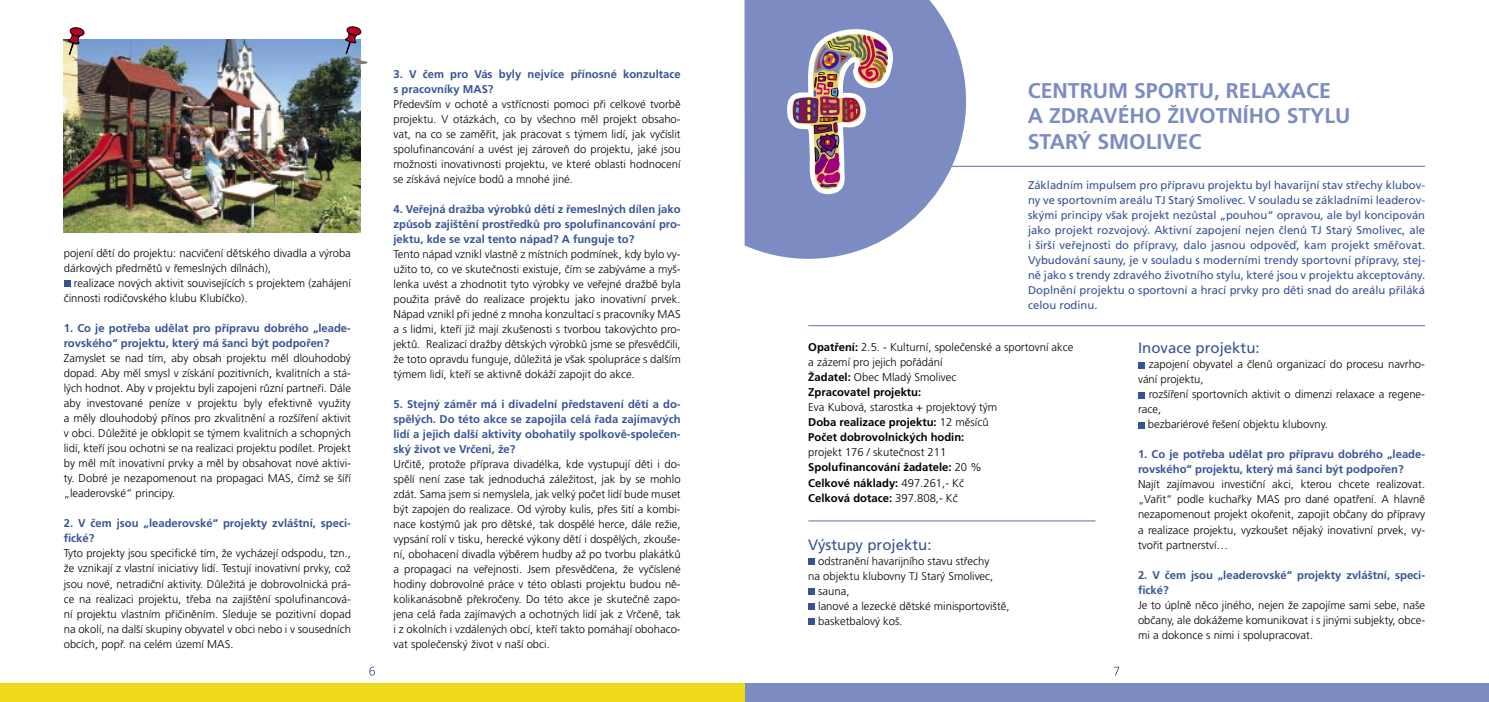
<style>
.page{position:relative;width:1489px;height:702px;background:#fff}
.page>*{position:absolute;margin:0;border:0;box-sizing:border-box;transform-origin:0 0}
.t1{font:700 21.25px/25.5px "Frutiger CE";color:#7c8bc1}
.t2{font:15px "Frutiger CE";color:#385395}
.t3{font:300 11.25px/15px "Frutiger CE";color:#000;text-align:justify}
.t4{font:700 11.25px/15px "Frutiger CE";color:#385395}
.t5{font:11.25px/15px "Frutiger CE";color:#385395;text-align:justify}
.t6{font:700 11.25px/15px "Frutiger CE";color:#000}
.s1{font-weight:700}
.s2{font-weight:300}
</style>
<div class="page">
<div style="left:64px;top:280px;width:7px;height:7px;background:#385395"></div>
<svg style="left:744px;top:0;width:222px;height:259px;fill:#7c8bc1"></svg>
<img style="left:791px;top:29px;width:102px;height:166px">
<hr style="left:950px;top:166px;width:474px;height:1px;background:#7c8bc1">
<hr style="left:808px;top:325px;width:616px;height:1px;background:#7c8bc1">
<div style="left:808px;top:557px;width:7px;height:7px;background:#385395"></div>
<div style="left:808px;top:587px;width:7px;height:7px;background:#385395"></div>
<div style="left:808px;top:602px;width:7px;height:7px;background:#385395"></div>
<div style="left:808px;top:617px;width:7px;height:7px;background:#385395"></div>
<div style="left:1137px;top:361px;width:7px;height:7px;background:#385395"></div>
<div style="left:1137px;top:391px;width:7px;height:7px;background:#385395"></div>
<div style="left:1137px;top:421px;width:7px;height:7px;background:#385395"></div>
<hr style="left:808px;top:520px;width:287px;height:1px;background:#7c8bc1">
<div style="left:744px;top:683px;width:744px;height:19px;background:#7c8bc1"></div>
<div style="left:0;top:683px;width:744px;height:19px;background:#efda1b"></div>
<img style="left:64px;top:40px;width:296px;height:192px">
<svg style="left:68px;top:27px;width:23px;height:38px"></svg>
<svg style="left:345px;top:27px;width:23px;height:37px"></svg>
<svg style="left:369px;top:666px;width:6px;height:9px"></svg>
<svg style="left:1113px;top:666px;width:6px;height:9px"></svg>
<p class="t3" style="left:64px;top:246px;width:288px">pojení dětí do projektu: nacvičení dětského divadla a výroba dárkových předmětů v řemeslných dílnách),</p>
<p class="t3" style="left:64px;top:276px;width:288px;text-indent:10px">realizace nových aktivit souvisejících s projektem (zahájení činnosti rodičovského klubu Klubíčko).</p>
<p class="t4" style="left:64px;top:321px;width:289px">1. Co je potřeba udělat pro přípravu dobrého „leade&shy;rovského“ projektu, který má šanci být podpořen?</p>
<p class="t3" style="left:64px;top:351px;width:289px">Zamyslet se nad tím, aby obsah projektu měl dlouhodobý dopad. Aby měl smysl v získání pozitivních, kvalitních a stá&shy;lých hodnot. Aby v projektu byli zapojeni různí partneři. Dále aby investované peníze v projektu byly efektivně využity a měly dlouhodobý přínos pro zkvalitnění a rozšíření aktivit v obci. Důležité je obklopit se týmem kvalitních a schopných lidí, kteří jsou ochotni se na realizaci projektu podílet. Projekt by měl mít inovativní prvky a měl by obsahovat nové aktivi&shy;ty. Dobré je nezapomenout na propagaci MAS, čímž se šíří „leaderovské“ principy.</p>
<p class="t4" style="left:64px;top:516px;width:289px">2. V čem jsou „leaderovské“ projekty zvláštní, speci&shy;fické?</p>
<p class="t3" style="left:64px;top:546px;width:289px">Tyto projekty jsou specifické tím, že vycházejí odspodu, tzn., že vznikají z vlastní iniciativy lidí. Testují inovativní prvky, což jsou nové, netradiční aktivity. Důležitá je dobrovolnická prá&shy;ce na realizaci projektu, třeba na zajištění spolufinancová&shy;ní projektu vlastním přičiněním. Sleduje se pozitivní dopad na okolí, na další skupiny obyvatel v obci nebo i v sousedních obcích, popř. na celém území MAS.</p>
<p class="t4" style="left:393px;top:66px;width:289px">3. V čem pro Vás byly nejvíce přínosné konzultace s pracovníky MAS?</p>
<p class="t3" style="left:393px;top:96px;width:289px">Především v ochotě a vstřícnosti pomoci při celkové tvorbě projektu. V otázkách, co by všechno měl projekt obsaho&shy;vat, na co se zaměřit, jak pracovat s týmem lidí, jak vyčíslit spolufinancování a uvést jej zároveň do projektu, jaké jsou možnosti inovativnosti projektu, ve které oblasti hodnocení se získává nejvíce bodů a mnohé jiné.</p>
<p class="t4" style="left:393px;top:201px;width:289px;text-align:justify">4. Veřejná dražba výrobků dětí z řemeslných dílen jako způsob zajištění prostředků pro spolufinancování pro&shy;jektu, kde se vzal tento nápad? A funguje to?</p>
<p class="t3" style="left:393px;top:246px;width:289px">Tento nápad vznikl vlastně z místních podmínek, kdy bylo vy&shy;užito to, co ve skutečnosti existuje, čím se zabýváme a myš&shy;lenka uvést a zhodnotit tyto výrobky ve veřejné dražbě byla použita právě do realizace projektu jako inovativní prvek.<br>Nápad vznikl při jedné z mnoha konzultací s pracovníky MAS a s lidmi, kteří již mají zkušenosti s tvorbou takovýchto pro&shy;jektů. Realizací dražby dětských výrobků jsme se přesvědčili, že toto opravdu funguje, důležitá je však spolupráce s dalším týmem lidí, kteří se aktivně dokáží zapojit do akce.</p>
<p class="t4" style="left:393px;top:396px;width:289px;text-align:justify">5. Stejný záměr má i divadelní představení dětí a do&shy;spělých. Do této akce se zapojila celá řada zajímavých lidí a jejich další aktivity obohatily spolkově-společen&shy;ský život ve Vrčeni, že?</p>
<p class="t3" style="left:393px;top:456px;width:289px">Určitě, protože příprava divadélka, kde vystupují děti i do&shy;spělí není zase tak jednoduchá záležitost, jak by se mohlo zdát. Sama jsem si nemyslela, jak velký počet lidí bude muset být zapojen do realizace. Od výroby kulis, přes šití a kombi&shy;nace kostýmů jak pro dětské, tak dospělé herce, dále režie, vypsání rolí v tisku, herecké výkony dětí i dospělých, zkouše&shy;ní, obohacení divadla výběrem hudby až po tvorbu plakátků a propagaci na veřejnosti. Jsem přesvědčena, že vyčíslené hodiny dobrovolné práce v této oblasti projektu budou ně&shy;kolikanásobně překročeny. Do této akce je skutečně zapo&shy;jena celá řada zajímavých a ochotných lidí jak z Vrčeně, tak i z okolních i vzdálených obcí, kteří takto pomáhají obohaco&shy;vat společenský život v naší obci.</p>
<h1 class="t1" style="left:1027px;top:78px;width:324px">CENTRUM SPORTU, RELAXACE<br>A ZDRAVÉHO ŽIVOTNÍHO STYLU<br>STARÝ SMOLIVEC</h1>
<p class="t5" style="left:1028px;top:177px;width:398px">Základním impulsem pro přípravu projektu byl havarijní stav střechy klubov&shy;ny ve sportovním areálu TJ Starý Smolivec. V souladu se základními leaderov&shy;skými principy však projekt nezůstal „pouhou“ opravou, ale byl koncipován jako projekt rozvojový. Aktivní zapojení nejen členů TJ Starý Smolivec, ale i širší veřejnosti do přípravy, dalo jasnou odpověď, kam projekt směřovat.<br>Vybudování sauny, je v souladu s moderními trendy sportovní přípravy, stej&shy;ně jako s trendy zdravého životního stylu, které jsou v projektu akceptovány.<br>Doplnění projektu o sportovní a hrací prvky pro děti snad do areálu přiláká celou rodinu.</p>
<p class="t3" style="left:808px;top:340px;width:267px;text-align:left"><span class="s1">Opatření:</span> 2.5. - Kulturní, společenské a sportovní akce a zázemí pro jejich pořádání<br><span class="s1">Žadatel:</span> Obec Mladý Smolivec<br><span class="s1">Zpracovatel projektu:</span></p>
<p class="t6" style="left:808px;top:400px;width:190px"><span class="s2">Eva Kubová, starostka + projektový tým<br></span>Doba realizace projektu: <span class="s2">12 měsíců<br></span>Počet dobrovolnických hodin:</p>
<p class="t6" style="left:808px;top:445px;width:175px"><span class="s2">projekt 176 / skutečnost 211<br></span>Spolufinancování žadatele: <span class="s2">20 %<br></span>Celkové náklady: <span class="s2">497.261,- Kč<br></span>Celková dotace: <span class="s2">397.808,- Kč</span></p>
<h2 class="t2" style="left:808px;top:535px;width:125px">Výstupy projektu:</h2>
<p class="t3" style="left:818px;top:553px;width:173px">odstranění havarijního stavu střechy</p>
<p class="t3" style="left:808px;top:568px;width:187px">na objektu klubovny TJ Starý Smolivec,</p>
<p class="t3" style="left:818px;top:583px;width:33px">sauna,</p>
<p class="t3" style="left:818px;top:598px;width:193px">lanové a lezecké dětské minisportoviště,</p>
<p class="t3" style="left:818px;top:613px;width:86px">basketbalový koš.</p>
<h2 class="t2" style="left:1137px;top:339px;width:123px">Inovace projektu:</h2>
<p class="t3" style="left:1137px;top:357px;width:288px;text-indent:11px">zapojení obyvatel a členů organizací do procesu navrho&shy;vání projektu,</p>
<p class="t3" style="left:1148px;top:387px;width:278px">rozšíření sportovních aktivit o dimenzi relaxace a regene-</p>
<p class="t3" style="left:1137px;top:402px;width:25px">race,</p>
<p class="t3" style="left:1147px;top:417px;width:181px">bezbariérové řešení objektu klubovny.</p>
<p class="t4" style="left:1137px;top:447px;width:289px">1. Co je potřeba udělat pro přípravu dobrého „leade&shy;rovského“ projektu, který má šanci být podpořen?</p>
<p class="t3" style="left:1137px;top:477px;width:289px">Najít zajímavou investiční akci, kterou chcete realizovat. „Vařit“ podle kuchařky MAS pro dané opatření. A hlavně nezapomenout projekt okořenit, zapojit občany do přípravy a realizace projektu, vyzkoušet nějaký inovativní prvek, vy&shy;tvořit partnerství…</p>
<p class="t4" style="left:1137px;top:567px;width:289px">2. V čem jsou „leaderovské“ projekty zvláštní, speci&shy;fické?</p>
<p class="t3" style="left:1137px;top:597px;width:289px">Je to úplně něco jiného, nejen že zapojíme sami sebe, naše občany, ale dokážeme komunikovat i s jinými subjekty, obce&shy;mi a dokonce s nimi i spolupracovat.</p>
</div>
